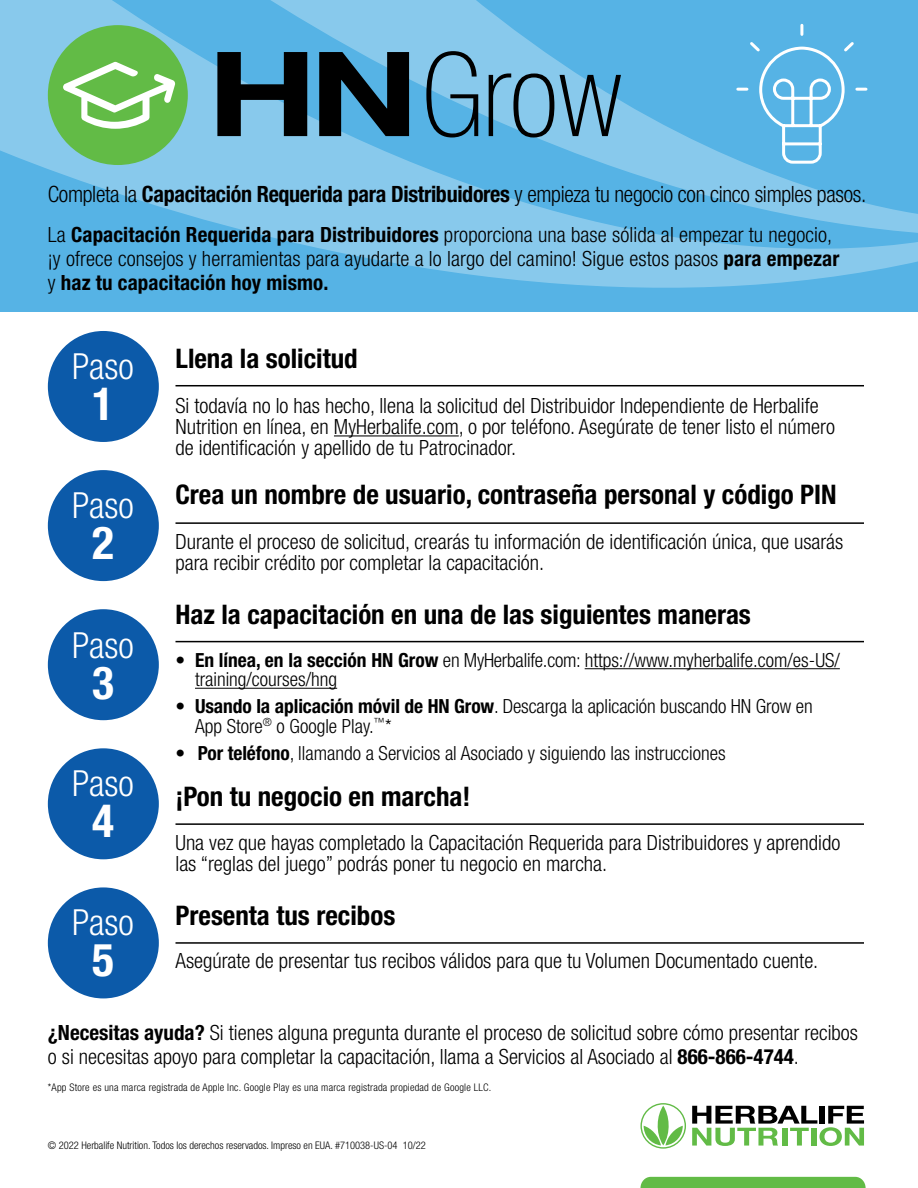
<style>
.page{position:relative;width:918px;height:1188px;background:#fff}
.page>*{position:absolute;margin:0;border:0;box-sizing:border-box;transform-origin:0 0}
.t1{font:700 condensed 45.6px "Helvetica Neue LT Std";color:#fff}
.t2{font:300 condensed 36px "Helvetica Neue LT Std";color:#fff}
.t3{font:700 condensed 27px "Helvetica Neue LT Std";color:#000}
.t4{font:300 condensed 22.5px "Helvetica Neue LT Std";letter-spacing:-.015em;color:#000}
.t5{font:300 condensed 21px/21px "Helvetica Neue LT Std";color:#000}
.t6{font:300 condensed 19.5px/19.5px "Helvetica Neue LT Std";color:#000}
.t7{font:300 condensed 10.5px "Helvetica Neue LT Std";letter-spacing:.02em;color:#000}
.t8{font:300 condensed 10.5px "Helvetica Neue LT Std";color:#000}
.s1{font-weight:700}
</style>
<div class="page">
<div style="left:0;top:0;width:918px;height:311px;background:#56b3e5"></div>
<svg style="left:0;top:0;width:918px;height:288px"></svg>
<hr style="left:334px;top:435px;width:125px;height:1px;background:#000">
<div style="left:48px;top:331px;width:111px;height:111px;background:#0c5aa9;border-radius:50%"></div>
<div style="left:48px;top:470px;width:111px;height:111px;background:#0c5aa9;border-radius:50%"></div>
<div style="left:48px;top:609px;width:111px;height:111px;background:#0c5aa9;border-radius:50%"></div>
<div style="left:48px;top:748px;width:111px;height:111px;background:#0c5aa9;border-radius:50%"></div>
<div style="left:48px;top:887px;width:111px;height:111px;background:#0c5aa9;border-radius:50%"></div>
<hr style="left:585px;top:668px;width:255px;height:1px;background:#000">
<hr style="left:195px;top:688px;width:142px;height:1px;background:#000">
<hr style="left:176px;top:385px;width:688px;height:1px;background:#000">
<hr style="left:176px;top:522px;width:688px;height:2px;background:#000">
<hr style="left:176px;top:641px;width:688px;height:1px;background:#000">
<hr style="left:176px;top:823px;width:688px;height:2px;background:#000">
<hr style="left:176px;top:942px;width:688px;height:2px;background:#000">
<svg style="left:426px;top:51px;width:52px;height:87px"></svg>
<svg style="left:489px;top:73px;width:65px;height:65px;background:#6194b0"></svg>
<svg style="left:560px;top:75px;width:61px;height:61px;background:#5d8faa"></svg>
<svg style="left:217px;top:52px;width:90px;height:84px"></svg>
<svg style="left:319px;top:52px;width:90px;height:84px"></svg>
<div style="left:48px;top:25px;width:140px;height:140px;background:#62bb46;border-radius:50%"></div>
<svg style="left:63px;top:62px;width:112px;height:67px"></svg>
<svg style="left:735px;top:22px;width:134px;height:143px"></svg>
<svg style="left:640px;top:1103px;width:46px;height:46px"></svg>
<svg style="left:692px;top:1106px;width:172px;height:40px"></svg>
<div style="left:640px;top:1177px;width:226px;height:11px;background:#62bb46"></div>
<p class="t4" style="left:48px;top:181px;width:820px">Completa la <span class="s1">Capacitación Requerida para Distribuidores</span> y empieza tu negocio con cinco simples pasos.</p>
<p class="t5" style="left:48px;top:222px;width:793px;line-height:24px">La <span class="s1">Capacitación Requerida para Distribuidores</span> proporciona una base sólida al empezar tu negocio, ¡y ofrece consejos y herramientas para ayudarte a lo largo del camino! Sigue estos pasos <span class="s1">para empezar </span>y <span class="s1">haz tu capacitación hoy mismo.</span></p>
<h2 class="t2" style="left:72px;top:345px;width:63px">Paso</h2>
<h1 class="t1" style="left:92px;top:376px;width:23px">1</h1>
<h2 class="t2" style="left:72px;top:485px;width:63px">Paso</h2>
<h1 class="t1" style="left:92px;top:515px;width:23px">2</h1>
<h2 class="t2" style="left:72px;top:625px;width:63px">Paso</h2>
<h1 class="t1" style="left:92px;top:655px;width:23px">3</h1>
<h2 class="t2" style="left:72px;top:763px;width:63px">Paso</h2>
<h1 class="t1" style="left:92px;top:793px;width:23px">4</h1>
<h2 class="t2" style="left:72px;top:902px;width:63px">Paso</h2>
<h1 class="t1" style="left:92px;top:932px;width:23px">5</h1>
<p class="t3" style="left:176px;top:342px;width:184px">Llena la solicitud</p>
<p class="t5" style="left:176px;top:395px;width:661px">Si todavía no lo has hecho, llena la solicitud del Distribuidor Independiente de Herbalife<br>Nutrition en línea, en MyHerbalife.com, o por teléfono. Asegúrate de tener listo el número de identificación y apellido de tu Patrocinador.</p>
<p class="t3" style="left:176px;top:479px;width:663px">Crea un nombre de usuario, contraseña personal y código PIN</p>
<p class="t5" style="left:176px;top:531px;width:669px">Durante el proceso de solicitud, crearás tu información de identificación única, que usarás para recibir crédito por completar la capacitación.</p>
<p class="t3" style="left:176px;top:598px;width:577px">Haz la capacitación en una de las siguientes maneras</p>
<p class="t6" style="left:195px;top:650px;width:646px;text-indent:-20px">• <span class="s1">En línea, en la sección HN Grow</span> en MyHerbalife.com: https://www.myherbalife.com/es-US/ training/courses/hng</p>
<p class="t6" style="left:195px;top:696px;width:619px;text-indent:-20px">• <span class="s1">Usando la aplicación móvil de HN Grow</span>. Descarga la aplicación buscando HN Grow en<br>App Store<sup>®</sup> o Google Play.<sup>™</sup>*</p>
<p class="t6" style="left:175px;top:743px;width:552px">• <span class="s1">Por teléfono</span>, llamando a Servicios al Asociado y siguiendo las instrucciones</p>
<p class="t3" style="left:176px;top:780px;width:297px">¡Pon tu negocio en marcha!</p>
<p class="t5" style="left:176px;top:832px;width:666px">Una vez que hayas completado la Capacitación Requerida para Distribuidores y aprendido las “reglas del juego” podrás poner tu negocio en marcha.</p>
<p class="t3" style="left:176px;top:899px;width:221px">Presenta tus recibos</p>
<p class="t5" style="left:176px;top:950px;width:644px">Asegúrate de presentar tus recibos válidos para que tu Volumen Documentado cuente.</p>
<p class="t5" style="left:48px;top:1020px;width:812px;line-height:24px"><span class="s1">¿Necesitas ayuda?</span> Si tienes alguna pregunta durante el proceso de solicitud sobre cómo presentar recibos o si necesitas apoyo para completar la capacitación, llama a Servicios al Asociado al <span class="s1">866-866-4744</span>.</p>
<p class="t7" style="left:48px;top:1081px;width:445px">*App Store es una marca registrada de Apple Inc. Google Play es una marca registrada propiedad de Google LLC.</p>
<p class="t8" style="left:48px;top:1139px;width:379px">© 2022 Herbalife Nutrition. Todos los derechos reservados. Impreso en EUA. #710038-US-04 10/22</p>
</div>
